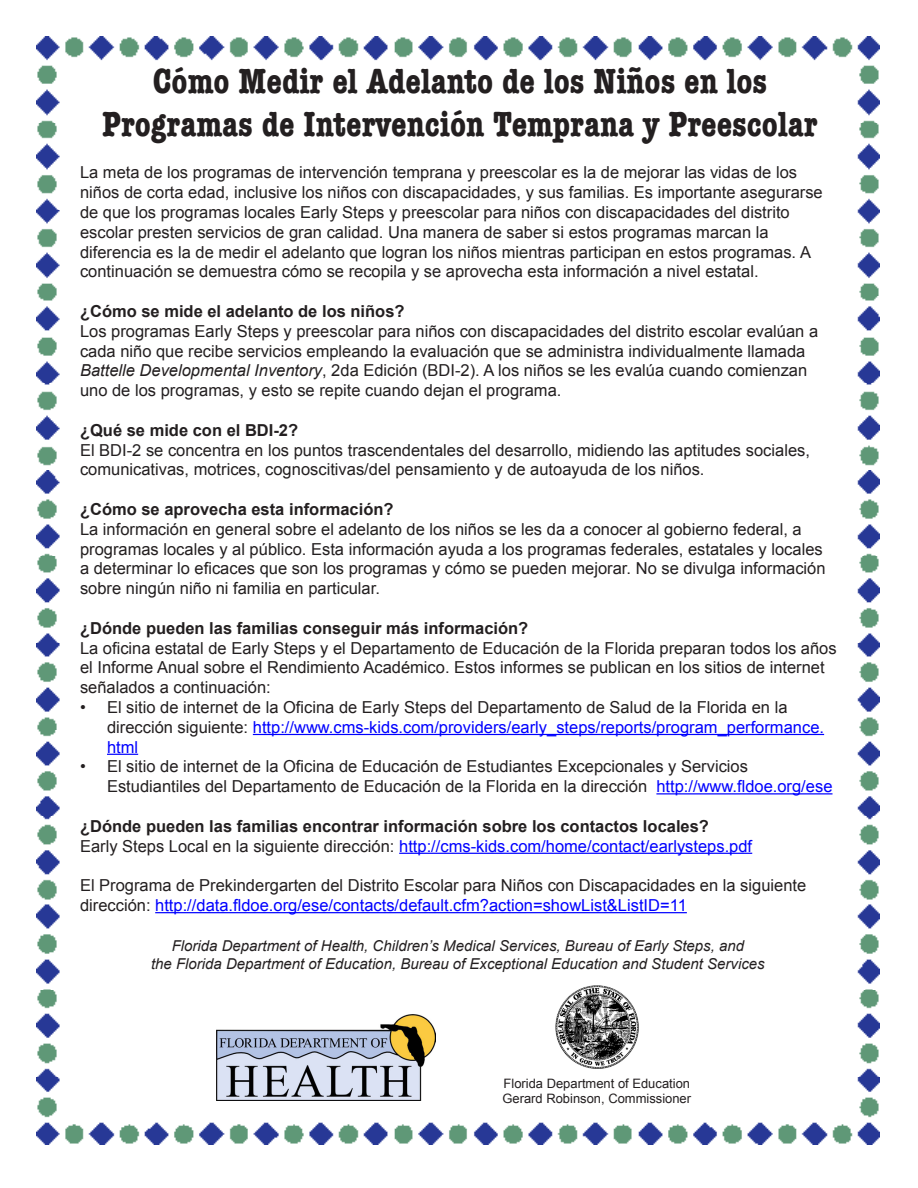
<style>
.page{position:relative;width:918px;height:1188px;background:#fff}
.page>*{position:absolute;margin:0;border:0;box-sizing:border-box;transform-origin:0 0}
.t1{font:700 condensed 36px/43.2px "American Typewriter";color:#231f20;text-align:center}
.t2{font:16.5px/19.8px "Arial";color:#231f20}
.t3{font:700 16.5px "Arial";color:#231f20}
.t4{font:16.5px "Arial";color:#00f}
.t5{font:italic 15px "Arial";color:#231f20}
.t6{font:12.9px "Arial";color:#231f20}
.s1{font-style:italic}
.s2{color:#00f}
.s3{color:#231f20}
</style>
<div class="page">
<img style="left:36px;top:37px;width:844px;height:1108px">
<hr style="left:253px;top:734px;width:571px;height:1px;background:#00f">
<hr style="left:107px;top:754px;width:31px;height:1px;background:#00f">
<hr style="left:656px;top:793px;width:177px;height:1px;background:#00f">
<hr style="left:399px;top:853px;width:353px;height:1px;background:#00f">
<hr style="left:155px;top:912px;width:532px;height:1px;background:#00f">
<img style="left:216px;top:1015px;width:219px;height:85px">
<img style="left:554px;top:984px;width:85px;height:85px">
<p class="t1" style="left:102px;top:59px;width:717px">Cómo Medir el Adelanto de los Niños en los<br>Programas de Intervención Temprana y Preescolar</p>
<p class="t2" style="left:80px;top:163px;width:744px">La meta de los programas de intervención temprana y preescolar es la de mejorar las vidas de los niños de corta edad, inclusive los niños con discapacidades, y sus familias. Es importante asegurarse de que los programas locales Early Steps y preescolar para niños con discapacidades del distrito escolar presten servicios de gran calidad. Una manera de saber si estos programas marcan la diferencia es la de medir el adelanto que logran los niños mientras participan en estos programas. A continuación se demuestra cómo se recopila y se aprovecha esta información a nivel estatal.</p>
<p class="t3" style="left:80px;top:300px;width:326px">¿Cómo se mide el adelanto de los niños?</p>
<p class="t2" style="left:80px;top:321px;width:740px">Los programas Early Steps y preescolar para niños con discapacidades del distrito escolar evalúan a cada niño que recibe servicios empleando la evaluación que se administra individualmente llamada <span class="s1">Battelle Developmental Inventory</span>, 2da Edición (BDI-2). A los niños se les evalúa cuando comienzan uno de los programas, y esto se repite cuando dejan el programa.</p>
<p class="t3" style="left:80px;top:419px;width:220px">¿Qué se mide con el BDI-2?</p>
<p class="t2" style="left:80px;top:440px;width:731px">El BDI-2 se concentra en los puntos trascendentales del desarrollo, midiendo las aptitudes sociales, comunicativas, motrices, cognoscitivas/del pensamiento y de autoayuda de los niños.</p>
<p class="t3" style="left:80px;top:498px;width:315px">¿Cómo se aprovecha esta información?</p>
<p class="t2" style="left:80px;top:519px;width:747px">La información en general sobre el adelanto de los niños se les da a conocer al gobierno federal, a programas locales y al público. Esta información ayuda a los programas federales, estatales y locales a determinar lo eficaces que son los programas y cómo se pueden mejorar. No se divulga información sobre ningún niño ni familia en particular.</p>
<p class="t3" style="left:80px;top:617px;width:450px">¿Dónde pueden las familias conseguir más información?</p>
<p class="t2" style="left:80px;top:638px;width:758px">La oficina estatal de Early Steps y el Departamento de Educación de la Florida preparan todos los años el Informe Anual sobre el Rendimiento Académico. Estos informes se publican en los sitios de internet señalados a continuación:</p>
<p class="t2" style="left:107px;top:697px;width:719px;text-indent:-27px">• El sitio de internet de la Oficina de Early Steps del Departamento de Salud de la Florida en la dirección siguiente: <span class="s2">http://www.cms-kids.com/providers/early_steps/reports/program_performance. html</span></p>
<p class="t2" style="left:107px;top:757px;width:727px;text-indent:-27px">• El sitio de internet de la Oficina de Educación de Estudiantes Excepcionales y Servicios<br>Estudiantiles del Departamento de Educación de la Florida en la dirección <span class="s2">http://www.fldoe.org/ese</span></p>
<p class="t3" style="left:80px;top:815px;width:631px">¿Dónde pueden las familias encontrar información sobre los contactos locales?</p>
<p class="t4" style="left:80px;top:835px;width:674px"><span class="s3">Early Steps Local en la siguiente dirección:</span> http://cms-kids.com/home/contact/earlysteps.pdf</p>
<p class="t2" style="left:80px;top:876px;width:728px">El Programa de Prekindergarten del Distrito Escolar para Niños con Discapacidades en la siguiente dirección: <span class="s2">http://data.fldoe.org/ese/contacts/default.cfm?action=showList&amp;ListID=11</span></p>
<p class="t5" style="left:172px;top:936px;width:574px">Florida Department of Health, Children’s Medical Services, Bureau of Early Steps, and</p>
<p class="t5" style="left:151px;top:954px;width:615px">the Florida Department of Education, Bureau of Exceptional Education and Student Services</p>
<p class="t6" style="left:504px;top:1075px;width:188px">Florida Department of Education</p>
<p class="t6" style="left:502px;top:1090px;width:190px">Gerard Robinson, Commissioner</p>
</div>
